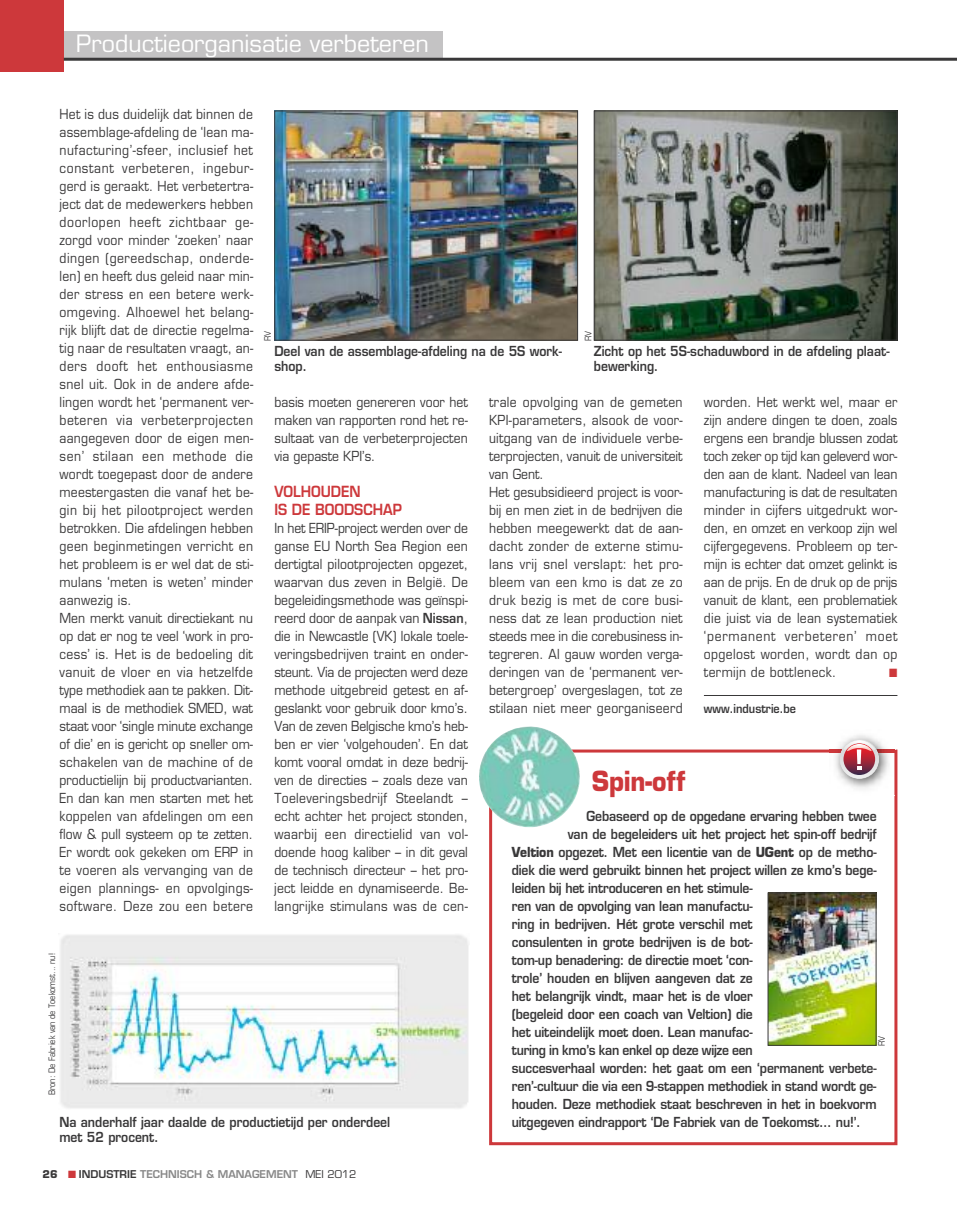
<style>
.page{position:relative;width:957px;height:1212px;background:#fff}
.page>*{position:absolute;margin:0;border:0;box-sizing:border-box;transform-origin:0 0}
.t1{font:700 27px "Eurostile";color:#cd383b;scale:.9 1}
.t2{font:23.25px "Eurostile";color:#fff}
.t3{font:600 15px/18px "Eurostile";color:#cd383b;scale:.9 1}
.t4{font:13.5px/18px "Eurostile";letter-spacing:.02em;color:#393839;text-align:justify;scale:.9 1}
.t5{font:600 13.5px/15px "Eurostile";letter-spacing:-.01em;color:#393839;scale:.9 1}
.t6{font:600 12px "Eurostile";color:#393839;scale:.9 1}
.t7{font:12px "Zapf Dingbats";color:#cd383b;scale:.9 1}
.t8{font:600 10.5px "Eurostile";color:#888}
.t9{font:condensed 9px "Eurostile";color:#393839}
.s1{font-weight:600}
.s2{font-weight:700}
.s3{font-weight:700;color:#393839}
.s4{color:#cd383b}
.s5{color:#393839}
.s6{font-weight:400;color:#393839}
</style>
<div class="page">
<div style="left:45px;top:32px;width:397px;height:27px;background:#c4c3c4"></div>
<div style="left:0;top:0;width:64px;height:72px;background:#cd383b"></div>
<hr style="left:64px;top:58px;width:893px;height:3px;background:#393839">
<hr style="left:704px;top:695px;width:193px;height:1px;background:#393839">
<img style="left:276px;top:113px;width:300px;height:226px">
<div style="left:274px;top:111px;width:304px;height:230px;border:1px solid #393839"></div>
<img style="left:596px;top:113px;width:299px;height:226px">
<div style="left:594px;top:111px;width:303px;height:230px;border:1px solid #393839"></div>
<img style="left:60px;top:935px;width:409px;height:174px">
<div style="left:489px;top:749px;width:408px;height:396px;border:3px solid #cd383b"></div>
<img style="left:829px;top:735px;width:65px;height:60px">
<img style="left:894px;top:749px;width:1px;height:46px">
<svg style="left:839px;top:739px;width:40px;height:40px"></svg>
<svg style="left:840px;top:740px;width:38px;height:38px"></svg>
<svg style="left:843px;top:743px;width:32px;height:32px"></svg>
<svg style="left:840px;top:740px;width:38px;height:30px"></svg>
<img style="left:770px;top:895px;width:104px;height:148px">
<div style="left:768px;top:893px;width:108px;height:152px;border:1px solid #393839"></div>
<img style="left:479px;top:726px;width:101px;height:101px">
<h2 class="t2" style="left:76px;top:34px;width:354px">Productieorganisatie verbeteren</h2>
<p class="t4" style="left:60px;top:106px;width:217px;text-align:left">Het is dus duidelijk dat binnen de assemblage-afdeling de ‘lean ma&shy;nufacturing’-sfeer, inclusief het constant verbeteren, ingebur&shy;gerd is geraakt. Het verbetertra&shy;ject dat de medewerkers hebben doorlopen heeft zichtbaar ge&shy;zorgd voor minder ‘zoeken’ naar dingen (gereedschap, onderde&shy;len) en heeft dus geleid naar min&shy;der stress en een betere werk&shy;omgeving. Alhoewel het belang&shy;rijk blijft dat de directie regelma&shy;tig naar de resultaten vraagt, an&shy;ders dooft het enthousiasme snel uit. Ook in de andere afde&shy;lingen wordt het ‘permanent ver&shy;beteren via verbeterprojecten aangegeven door de eigen men&shy;sen’ stilaan een methode die wordt toegepast door de andere meestergasten die vanaf het be&shy;gin bij het pilootproject werden betrokken. Die afdelingen hebben geen beginmetingen verricht en het probleem is er wel dat de sti&shy;mulans ‘meten is weten’ minder aanwezig is.<br>Men merkt vanuit directiekant nu op dat er nog te veel ‘work in pro&shy;cess’ is. Het is de bedoeling dit vanuit de vloer en via hetzelfde type methodiek aan te pakken. Dit&shy;maal is de methodiek SMED, wat staat voor ‘single minute exchange of die’ en is gericht op sneller om&shy;schakelen van de machine of de productielijn bij productvarianten.<br>En dan kan men starten met het koppelen van afdelingen om een flow &amp; pull systeem op te zetten.<br>Er wordt ook gekeken om ERP in te voeren als vervanging van de eigen plannings- en opvolgings&shy;software. Deze zou een betere</p>
<p class="t9" style="left:264px;top:341px;width:12px;rotate:-90deg">RV</p>
<p class="t9" style="left:585px;top:341px;width:12px;rotate:-90deg">RV</p>
<p class="t5" style="left:274px;top:345px;width:321px">Deel van de assemblage-afdeling na de 5S work&shy;shop.</p>
<p class="t5" style="left:594px;top:345px;width:330px">Zicht op het 5S-schaduwbord in de afdeling plaat&shy;bewerking.</p>
<p class="t4" style="left:274px;top:394px;width:216px">basis moeten genereren voor het maken van rapporten rond het re&shy;sultaat van de verbeterprojecten via gepaste KPI’s.</p>
<p class="t3" style="left:274px;top:484px;width:143px">VOLHOUDEN<br>IS DE BOODSCHAP</p>
<p class="t4" style="left:274px;top:520px;width:216px">In het ERIP-project werden over de ganse EU North Sea Region een dertigtal pilootprojecten opgezet, waarvan dus zeven in België. De begeleidingsmethode was geïnspi&shy;reerd door de aanpak van <span class="s1">Nissan</span>, die in Newcastle (VK) lokale toele&shy;veringsbedrijven traint en onder&shy;steunt. Via de projecten werd deze methode uitgebreid getest en af&shy;geslankt voor gebruik door kmo’s.<br>Van de zeven Belgische kmo’s heb&shy;ben er vier ‘volgehouden’. En dat komt vooral omdat in deze bedrij&shy;ven de directies – zoals deze van Toeleveringsbedrijf Steelandt – echt achter het project stonden, waarbij een directielid van vol&shy;doende hoog kaliber – in dit geval de technisch directeur – het pro&shy;ject leidde en dynamiseerde. Be&shy;langrijke stimulans was de cen-</p>
<p class="t4" style="left:489px;top:394px;width:217px;text-align:left">trale opvolging van de gemeten<br>KPI-parameters, alsook de voor&shy;uitgang van de individuele verbe&shy;terprojecten, vanuit de universiteit van Gent.<br>Het gesubsidieerd project is voor&shy;bij en men ziet in de bedrijven die hebben meegewerkt dat de aan&shy;dacht zonder de externe stimu&shy;lans vrij snel verslapt: het pro&shy;bleem van een kmo is dat ze zo druk bezig is met de core busi&shy;ness dat ze lean production niet steeds mee in die corebusiness in&shy;tegreren. Al gauw worden verga&shy;deringen van de ‘permanent ver&shy;betergroep’ overgeslagen, tot ze stilaan niet meer georganiseerd</p>
<p class="t4" style="left:704px;top:394px;width:216px">worden. Het werkt wel, maar er zijn andere dingen te doen, zoals ergens een brandje blussen zodat toch zeker op tijd kan geleverd wor&shy;den aan de klant. Nadeel van lean manufacturing is dat de resultaten minder in cijfers uitgedrukt wor&shy;den, en omzet en verkoop zijn wel cijfergegevens. Probleem op ter&shy;mijn is echter dat omzet gelinkt is aan de prijs. En de druk op de prijs vanuit de klant, een problematiek die juist via de lean systematiek ‘permanent verbeteren’ moet opgelost worden, wordt dan op termijn de bottleneck.</p>
<p class="t7" style="left:889px;top:666px;width:11px">■</p>
<p class="t6" style="left:704px;top:704px;width:104px">www.industrie.be</p>
<h1 class="t1" style="left:592px;top:771px;width:106px">Spin-off</h1>
<p class="t5" style="left:586px;top:810px;width:324px">Gebaseerd op de opgedane ervaring hebben twee</p>
<p class="t5" style="left:568px;top:828px;width:345px">van de begeleiders uit het project het spin-off bedrijf</p>
<p class="t5" style="left:512px;top:846px;width:407px"><span class="s2">Veltion</span> opgezet. Met een licentie van de <span class="s2">UGent</span> op de metho-</p>
<p class="t5" style="left:512px;top:864px;width:407px">diek die werd gebruikt binnen het project willen ze kmo’s bege-</p>
<p class="t5" style="left:512px;top:882px;width:269px">leiden bij het introduceren en het stimule-</p>
<p class="t5" style="left:512px;top:900px;width:269px">ren van de opvolging van lean manufactu-</p>
<p class="t5" style="left:512px;top:918px;width:269px">ring in bedrijven. Hét grote verschil met</p>
<p class="t5" style="left:512px;top:936px;width:269px">consulenten in grote bedrijven is de bot-</p>
<p class="t5" style="left:512px;top:954px;width:269px">tom-up benadering: de directie moet ‘con-</p>
<p class="t5" style="left:512px;top:972px;width:269px">trole’ houden en blijven aangeven dat ze</p>
<p class="t5" style="left:512px;top:990px;width:269px">het belangrijk vindt, maar het is de vloer</p>
<p class="t5" style="left:512px;top:1008px;width:269px">(begeleid door een coach van Veltion) die</p>
<p class="t5" style="left:512px;top:1026px;width:269px">het uiteindelijk moet doen. Lean manufac-</p>
<p class="t5" style="left:512px;top:1044px;width:269px">turing in kmo’s kan enkel op deze wijze een</p>
<p class="t5" style="left:512px;top:1062px;width:407px">succesverhaal worden: het gaat om een ‘permanent verbete-</p>
<p class="t5" style="left:512px;top:1080px;width:407px">ren’-cultuur die via een 9-stappen methodiek in stand wordt ge-</p>
<p class="t5" style="left:512px;top:1098px;width:407px">houden. Deze methodiek staat beschreven in het in boekvorm</p>
<p class="t5" style="left:512px;top:1116px;width:389px">uitgegeven eindrapport ‘De Fabriek van de Toekomst... nu!’.</p>
<p class="t9" style="left:49px;top:1095px;width:143px;rotate:-90deg">Bron: De Fabriek van de Toekomst... nu!</p>
<p class="t9" style="left:878px;top:1046px;width:12px;rotate:-90deg">RV</p>
<p class="t5" style="left:59px;top:1116px;width:369px">Na anderhalf jaar daalde de productietijd per onderdeel met 52 procent.</p>
<p class="t8" style="left:43px;top:1170px;width:315px"><span class="s3">26</span> <span class="s4">■</span> <span class="s5">INDUSTRIE</span> TECHNISCH &amp; MANAGEMENT <span class="s6">MEI 2012</span></p>
</div>
